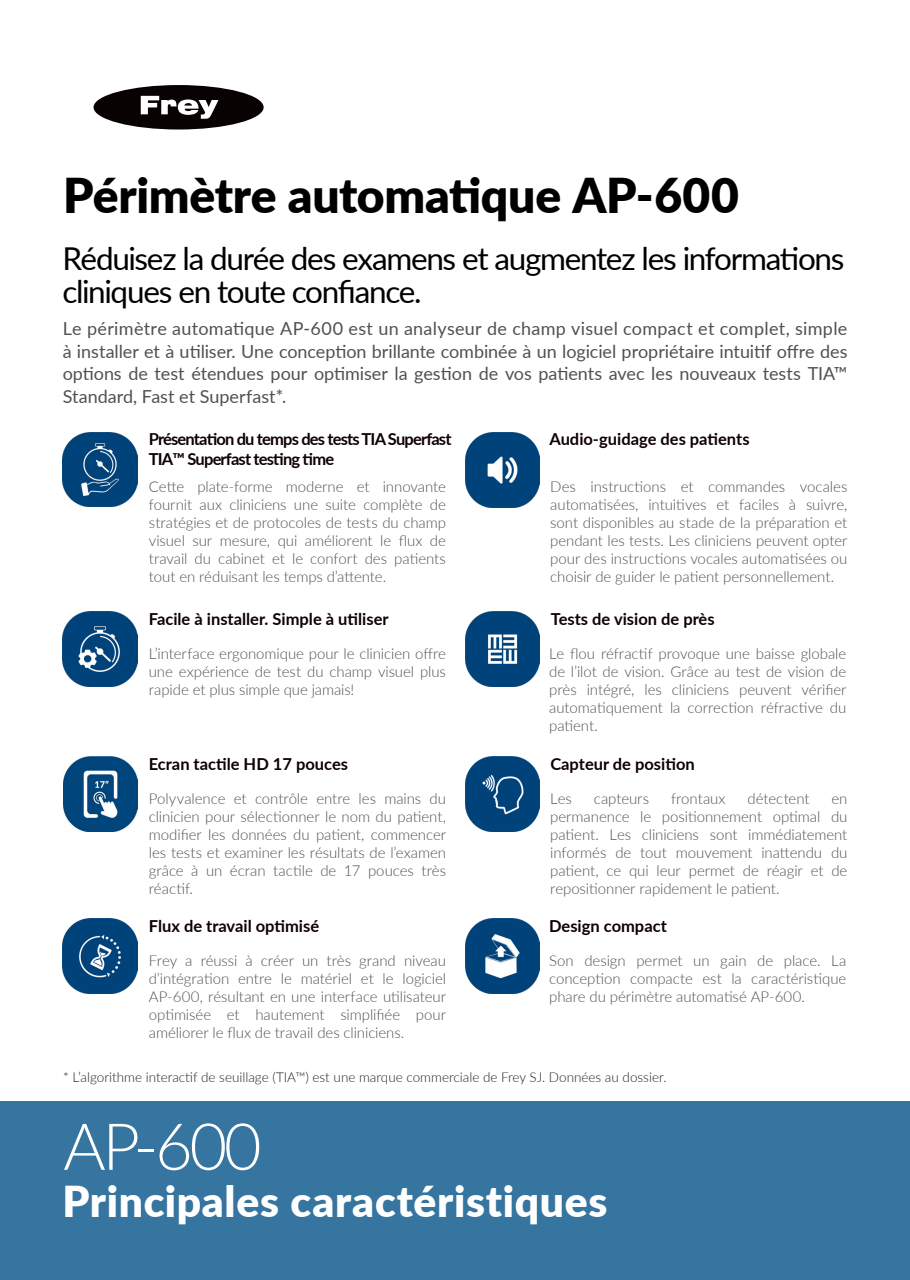
<style>
.page{position:relative;width:910px;height:1280px;background:#fff}
.page>*{position:absolute;margin:0;border:0;box-sizing:border-box;transform-origin:0 0}
.t1{font:300 64.95px "Lato";color:#fff}
.head{font:900 48px "Lato";letter-spacing:-.005em;color:#000001}
.t2{font:900 42.6px "Lato";letter-spacing:.015em;color:#fff}
.head-2{font:31.5px/33px "Lato";letter-spacing:-.04em;color:#000001}
.txt{font:18px/22.5px "Lato";letter-spacing:.015em;color:#4f5252;text-align:justify}
.t3{font:700 16.5px "Lato";color:#0f0003}
.t4{font:700 16.5px/19.5px "Lato";letter-spacing:-.05em;color:#0f0003}
.txt-2{font:300 15px/18px "Lato";letter-spacing:-.005em;color:#4f5252;text-align:justify}
.t5{font:300 13.5px "Lato";color:#231f20}
</style>
<div class="page">
<div style="left:0;top:1101px;width:910px;height:179px;background:#35759f"></div>
<img style="left:465px;top:432px;width:75px;height:75px">
<img style="left:63px;top:918px;width:74px;height:75px">
<img style="left:465px;top:611px;width:75px;height:75px">
<img style="left:465px;top:756px;width:75px;height:75px">
<img style="left:465px;top:918px;width:75px;height:75px">
<img style="left:63px;top:756px;width:75px;height:75px">
<img style="left:63px;top:611px;width:74px;height:75px">
<img style="left:63px;top:432px;width:74px;height:75px">
<svg style="left:94px;top:85px;width:170px;height:45px"></svg>
<p class="head" style="left:63px;top:159px;width:677px">Périmètre automatique AP-600</p>
<p class="head-2" style="left:63px;top:240px;width:783px">Réduisez la durée des examens et augmentez les informations cliniques en toute confiance.</p>
<p class="txt" style="left:63px;top:317px;width:786px">Le périmètre automatique AP-600 est un analyseur de champ visuel compact et complet, simple</p>
<p class="txt" style="left:63px;top:339px;width:786px">à installer et à utiliser. Une conception brillante combinée à un logiciel propriétaire intuitif offre des options de test étendues pour optimiser la gestion de vos patients avec les nouveaux tests TIA™ Standard, Fast et Superfast*.</p>
<p class="t4" style="left:149px;top:429px;width:304px">Présentation du temps des tests TIA Superfast<br>TIA™ Superfast testing time</p>
<p class="t3" style="left:549px;top:427px;width:202px">Audio-guidage des patients</p>
<p class="txt-2" style="left:149px;top:477px;width:299px">Cette plate-forme moderne et innovante fournit aux cliniciens une suite complète de stratégies et de protocoles de tests du champ visuel sur mesure, qui améliorent le flux de travail du cabinet et le confort des patients tout en réduisant les temps d’attente.</p>
<p class="txt-2" style="left:550px;top:477px;width:299px">Des instructions et commandes vocales automatisées, intuitives et faciles à suivre, sont disponibles au stade de la préparation et pendant les tests. Les cliniciens peuvent opter pour des instructions vocales automatisées ou choisir de guider le patient personnellement.</p>
<p class="t3" style="left:149px;top:606px;width:241px">Facile à installer. Simple à utiliser</p>
<p class="t3" style="left:551px;top:606px;width:165px">Tests de vision de près</p>
<p class="txt-2" style="left:149px;top:644px;width:299px">L’interface ergonomique pour le clinicien offre une expérience de test du champ visuel plus rapide et plus simple que jamais!</p>
<p class="txt-2" style="left:549px;top:644px;width:299px">Le flou réfractif provoque une baisse globale de l’ilot de vision. Grâce au test de vision de près intégré, les cliniciens peuvent vérifier automatiquement la correction réfractive du patient.</p>
<p class="t3" style="left:149px;top:751px;width:201px">Ecran tactile HD 17 pouces</p>
<p class="t3" style="left:550px;top:751px;width:146px">Capteur de position</p>
<p class="txt-2" style="left:149px;top:789px;width:299px">Polyvalence et contrôle entre les mains du clinicien pour sélectionner le nom du patient, modifier les données du patient, commencer les tests et examiner les résultats de l’examen grâce à un écran tactile de 17 pouces très réactif.</p>
<p class="txt-2" style="left:550px;top:789px;width:23px">Les</p>
<p class="txt-2" style="left:594px;top:789px;width:57px">capteurs</p>
<p class="txt-2" style="left:671px;top:789px;width:56px">frontaux</p>
<p class="txt-2" style="left:747px;top:789px;width:64px">détectent</p>
<p class="txt-2" style="left:550px;top:789px;width:299px;text-indent:281px">en permanence le positionnement optimal du patient. Les cliniciens sont immédiatement informés de tout mouvement inattendu du patient, ce qui leur permet de réagir et de repositionner rapidement le patient.</p>
<p class="t3" style="left:149px;top:913px;width:172px">Flux de travail optimisé</p>
<p class="t3" style="left:549px;top:913px;width:119px">Design compact</p>
<p class="txt-2" style="left:149px;top:951px;width:299px">Frey a réussi à créer un très grand niveau d’intégration entre le matériel et le logiciel AP-600, résultant en une interface utilisateur optimisée et hautement simplifiée pour améliorer le flux de travail des cliniciens.</p>
<p class="txt-2" style="left:549px;top:951px;width:299px">Son design permet un gain de place. La conception compacte est la caractéristique phare du périmètre automatisé AP-600.</p>
<p class="t5" style="left:63px;top:1067px;width:605px">* L’algorithme interactif de seuillage (TIA™) est une marque commerciale de Frey SJ. Données au dossier.</p>
<p class="t1" style="left:63px;top:1101px;width:200px">AP-600</p>
<p class="t2" style="left:63px;top:1170px;width:547px">Principales caractéristiques</p>
</div>
